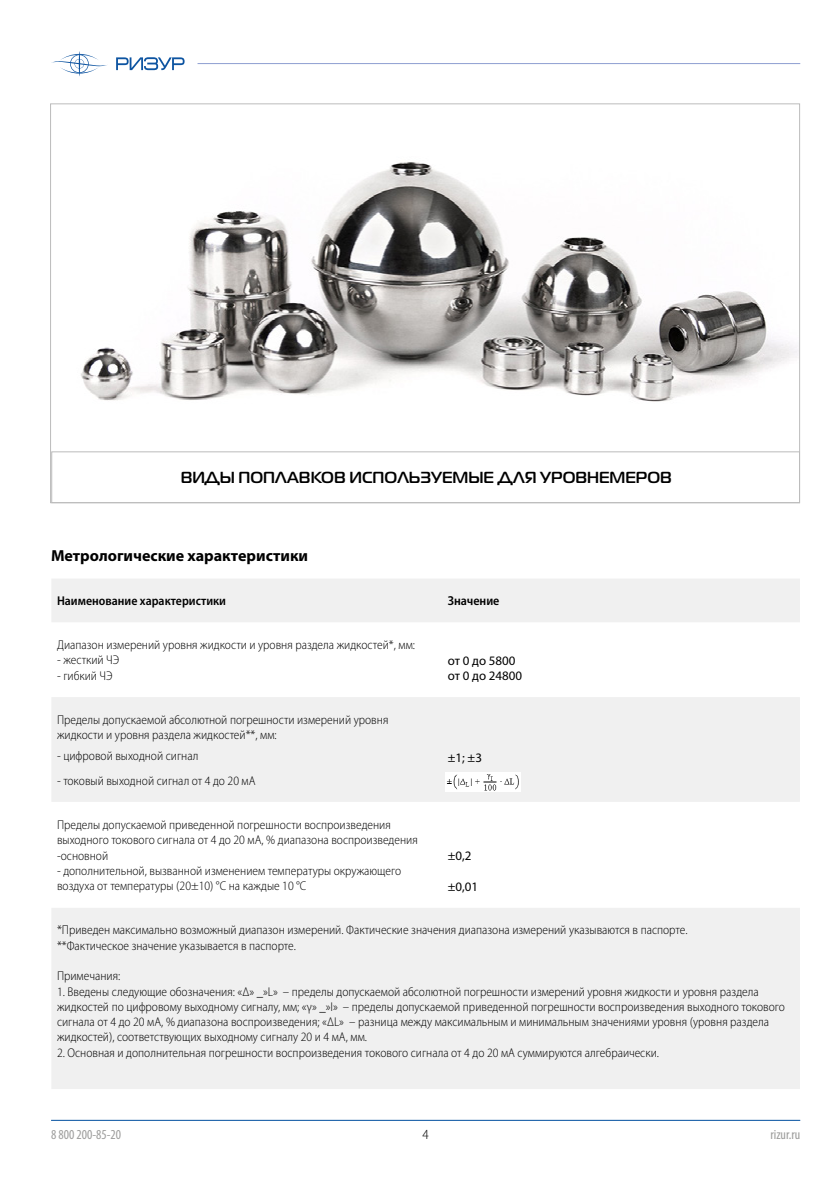
<style>
.page{position:relative;width:840px;height:1191px;background:#fff}
.page>*{position:absolute;margin:0;border:0;box-sizing:border-box;transform-origin:0 0}
.t1{font:500 16px "Magistral";color:#000}
.t2{font:700 16px "Myriad Pro";color:#000}
.t3{font:300 semi-condensed 14px "Myriad Pro";color:#000}
.t4{font:condensed 13.8px "Myriad Pro";color:#9d9d9c}
.t5{font:condensed 13.6px "Myriad Pro";color:#9d9d9c}
.t6{font:13px/15.6px "Myriad Pro";color:#000}
.t7{font:600 semi-condensed 13px "Myriad Pro";color:#000}
.t8{font:300 semi-condensed 12.8px/15.2px "Myriad Pro";color:#000}
.t9{font:600 semi-condensed 12.8px "Myriad Pro";color:#000}
</style>
<div class="page">
<hr style="left:197px;top:63px;width:602px;height:1px;background:#8e9ed1">
<hr style="left:51px;top:1120px;width:748px;height:1px;background:#004f9f">
<svg style="left:51px;top:51px;width:56px;height:25px"></svg>
<svg style="left:116px;top:57px;width:68px;height:13px"></svg>
<svg style="left:52px;top:579px;width:747px;height:510px;fill:#f0f0f0"></svg>
<img style="left:445px;top:772px;width:75px;height:19px">
<img style="left:81px;top:162px;width:716px;height:240px">
<div style="left:51px;top:451px;width:748px;height:52px;border:1px solid #bcbcbc"></div>
<p class="t1" style="left:180px;top:467px;width:492px">ВИДЫ ПОПЛАВКОВ ИСПОЛЬЗУЕМЫЕ ДЛЯ УРОВНЕМЕРОВ</p>
<p class="t2" style="left:51px;top:545px;width:258px">Метрологические характеристики</p>
<p class="t9" style="left:57px;top:594px;width:170px">Наименование характеристики</p>
<p class="t7" style="left:447px;top:594px;width:53px">Значение</p>
<p class="t8" style="left:57px;top:637px;width:359px">Диапазон измерений уровня жидкости и уровня раздела жидкостей*, мм:</p>
<p class="t8" style="left:57px;top:653px;width:64px">- жесткий ЧЭ</p>
<p class="t8" style="left:57px;top:668px;width:57px">- гибкий ЧЭ</p>
<p class="t6" style="left:447px;top:652px;width:76px">от 0 до 5800 от 0 до 24800</p>
<p class="t8" style="left:57px;top:712px;width:333px">Пределы допускаемой абсолютной погрешности измерений уровня жидкости и уровня раздела жидкостей**, мм:</p>
<p class="t8" style="left:57px;top:748px;width:143px">- цифровой выходной сигнал</p>
<p class="t8" style="left:57px;top:773px;width:200px">- токовый выходной сигнал от 4 до 20 мА</p>
<p class="t6" style="left:447px;top:749px;width:36px">±1; ±3</p>
<p class="t8" style="left:57px;top:817px;width:362px">Пределы допускаемой приведенной погрешности воспроизведения выходного токового сигнала от 4 до 20 мА, % диапазона воспроизведения -основной</p>
<p class="t8" style="left:57px;top:863px;width:345px">- дополнительной, вызванной изменением температуры окружающего воздуха от температуры (20±10) °С на каждые 10 °С</p>
<p class="t6" style="left:447px;top:847px;width:25px">±0,2</p>
<p class="t6" style="left:447px;top:878px;width:32px">±0,01</p>
<p class="t8" style="left:57px;top:922px;width:631px">*Приведен максимально возможный диапазон измерений. Фактические значения диапазона измерений указываются в паспорте. **Фактическое значение указывается в паспорте.</p>
<p class="t8" style="left:57px;top:968px;width:65px">Примечания:</p>
<p class="t8" style="left:57px;top:984px;width:729px">1. Введены следующие обозначения: «Δ» _»L» – пределы допускаемой абсолютной погрешности измерений уровня жидкости и уровня раздела жидкостей по цифровому выходному сигналу, мм; «γ» _»I» – пределы допускаемой приведенной погрешности воспроизведения выходного токового сигнала от 4 до 20 мА, % диапазона воспроизведения; «ΔL» – разница между максимальным и минимальным значениями уровня (уровня раздела жидкостей), соответствующих выходному сигналу 20 и 4 мА, мм.</p>
<p class="t8" style="left:57px;top:1045px;width:603px">2. Основная и дополнительная погрешности воспроизведения токового сигнала от 4 до 20 мА суммируются алгебраически.</p>
<p class="t4" style="left:51px;top:1126px;width:71px">8 800 200-85-20</p>
<p class="t3" style="left:422px;top:1126px;width:8px">4</p>
<p class="t5" style="left:770px;top:1126px;width:31px">rizur.ru</p>
</div>
